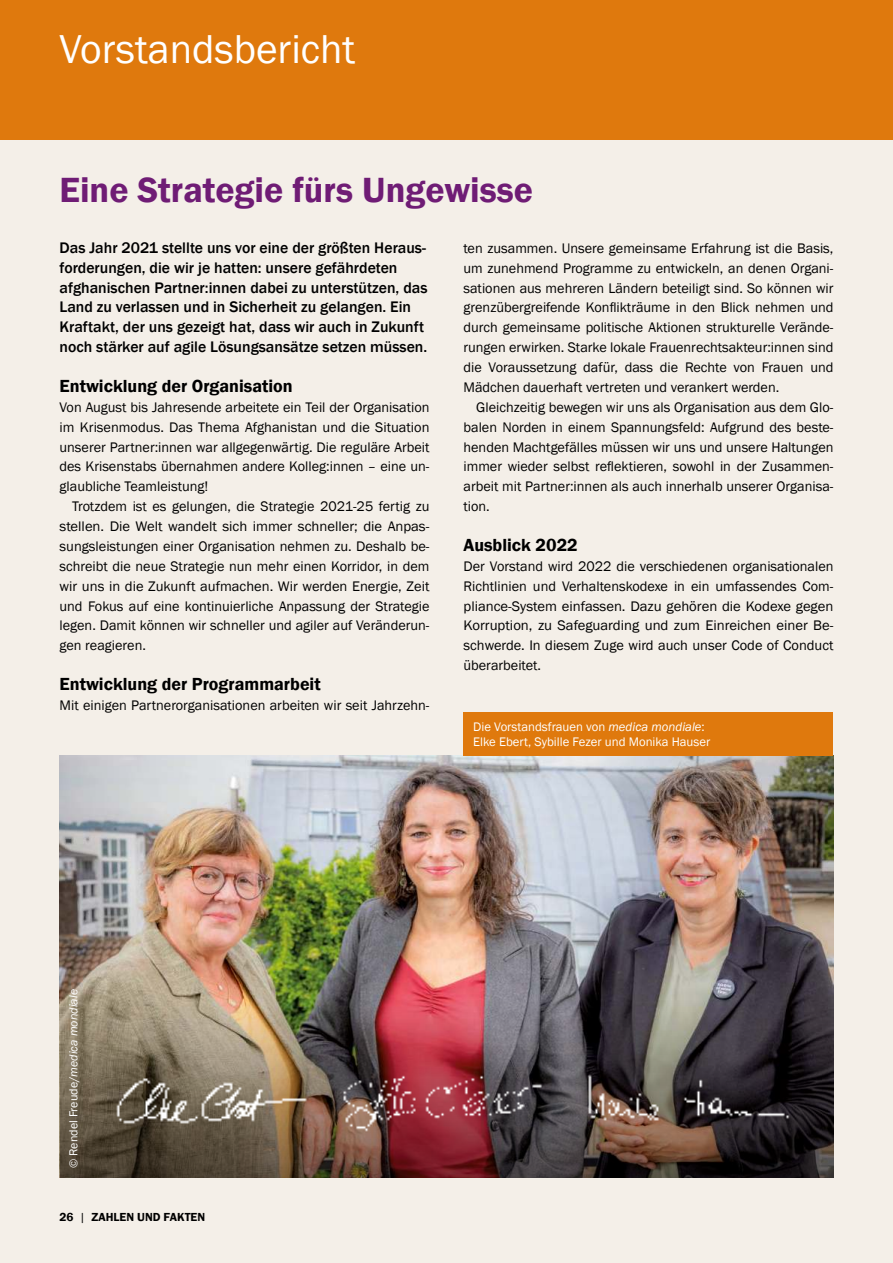
<style>
.page{position:relative;width:893px;height:1263px;background:#f4efe8}
.page>*{position:absolute;margin:0;border:0;box-sizing:border-box;transform-origin:0 0}
.t1{font:41.4px "Franklin Gothic";color:#fff}
.t2{font:600 36px "Franklin Gothic";color:#6f1c75}
.t3{font:600 18px "Franklin Gothic";color:#000}
.t4{font:500 15.75px/20px "Franklin Gothic";color:#000}
.t5{font:14.25px/20px "Franklin Gothic";color:#000;text-align:justify}
.t6{font:12.75px/15.3px "Franklin Gothic";color:#fff}
.t7{font:12px "Franklin Gothic";color:#fff}
.t8{font:600 12px "Franklin Gothic";color:#000}
.s1{font-style:italic}
.s2{font-weight:400}
</style>
<div class="page">
<div style="left:0;top:0;width:893px;height:139px;background:#df790d"></div>
<img style="left:60px;top:756px;width:773px;height:243px">
<div style="left:463px;top:712px;width:370px;height:44px;background:#df790d"></div>
<img style="left:60px;top:999px;width:773px;height:179px">
<img style="left:578px;top:1068px;width:215px;height:59px">
<img style="left:102px;top:1072px;width:215px;height:59px">
<img style="left:335px;top:1072px;width:215px;height:59px">
<h1 class="t1" style="left:60px;top:32px;width:297px">Vorstandsbericht</h1>
<h2 class="t2" style="left:60px;top:175px;width:475px">Eine Strategie fürs Ungewisse</h2>
<p class="t4" style="left:60px;top:238px;width:369px">Das Jahr 2021 stellte uns vor eine der größten Heraus&shy;forderungen, die wir je hatten: unsere gefährdeten afghanischen Partner:innen dabei zu unterstützen, das Land zu verlassen und in Sicherheit zu gelangen. Ein Kraftakt, der uns gezeigt hat, dass wir auch in Zukunft noch stärker auf agile Lösungsansätze setzen müssen.</p>
<p class="t3" style="left:60px;top:378px;width:235px">Entwicklung der Organisation</p>
<p class="t5" style="left:60px;top:398px;width:371px">Von August bis Jahresende arbeitete ein Teil der Organisation im Krisenmodus. Das Thema Afghanistan und die Situation unserer Partner:innen war allgegenwärtig. Die reguläre Arbeit des Krisenstabs übernahmen andere Kolleg:innen – eine un&shy;glaubliche Teamleistung!</p>
<p class="t5" style="left:60px;top:497px;width:371px;text-indent:13px">Trotzdem ist es gelungen, die Strategie 2021-25 fertig zu stellen. Die Welt wandelt sich immer schneller; die Anpas&shy;sungsleistungen einer Organisation nehmen zu. Deshalb be&shy;schreibt die neue Strategie nun mehr einen Korridor, in dem wir uns in die Zukunft aufmachen. Wir werden Energie, Zeit und Fokus auf eine kontinuierliche Anpassung der Strategie legen. Damit können wir schneller und agiler auf Veränderun&shy;gen reagieren.</p>
<p class="t3" style="left:60px;top:676px;width:263px">Entwicklung der Programmarbeit</p>
<p class="t5" style="left:60px;top:696px;width:371px">Mit einigen Partnerorganisationen arbeiten wir seit Jahrzehn-</p>
<p class="t5" style="left:463px;top:239px;width:371px">ten zusammen. Unsere gemeinsame Erfahrung ist die Basis, um zunehmend Programme zu entwickeln, an denen Organi&shy;sationen aus mehreren Ländern beteiligt sind. So können wir grenzübergreifende Konflikträume in den Blick nehmen und durch gemeinsame politische Aktionen strukturelle Verände&shy;rungen erwirken. Starke lokale Frauenrechtsakteur:innen sind die Voraussetzung dafür, dass die Rechte von Frauen und Mädchen dauerhaft vertreten und verankert werden.</p>
<p class="t5" style="left:463px;top:398px;width:371px;text-indent:13px">Gleichzeitig bewegen wir uns als Organisation aus dem Glo&shy;balen Norden in einem Spannungsfeld: Aufgrund des beste&shy;henden Machtgefälles müssen wir uns und unsere Haltungen immer wieder selbst reflektieren, sowohl in der Zusammen&shy;arbeit mit Partner:innen als auch innerhalb unserer Organisa&shy;tion.</p>
<p class="t3" style="left:463px;top:537px;width:116px">Ausblick 2022</p>
<p class="t5" style="left:463px;top:557px;width:372px">Der Vorstand wird 2022 die verschiedenen organisationalen Richtlinien und Verhaltenskodexe in ein umfassendes Com&shy;pliance-System einfassen. Dazu gehören die Kodexe gegen Korruption, zu Safeguarding und zum Einreichen einer Be&shy;schwerde. In diesem Zuge wird auch unser Code of Conduct überarbeitet.</p>
<p class="t6" style="left:473px;top:719px;width:239px">Die Vorstandsfrauen von <span class="s1">medica mondiale</span>:<br>Elke Ebert, Sybille Fezer und Monika Hauser</p>
<p class="t7" style="left:68px;top:1168px;width:180px;rotate:-90deg">© Rendel Freude/<span class="s1">medica mondiale</span></p>
<p class="t8" style="left:60px;top:1212px;width:147px">26 <span class="s2">|</span> ZAHLEN UND FAKTEN</p>
</div>
